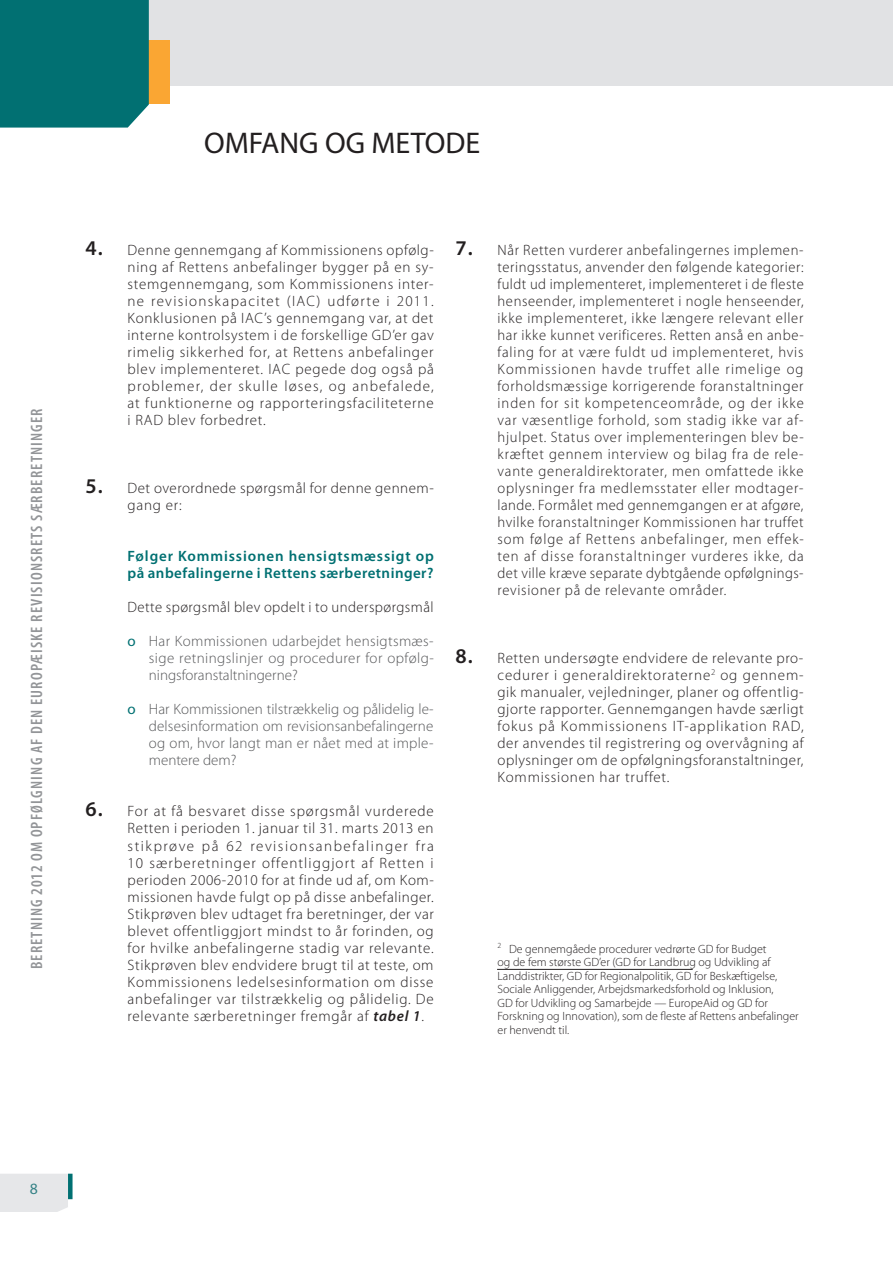
<style>
.page{position:relative;width:893px;height:1263px;background:#fff}
.page>*{position:absolute;margin:0;border:0;box-sizing:border-box;transform-origin:0 0}
.E_01_-_CHAP_TITRE_CH{font:30px "Myriad Pro";color:#231f20}
.t1{font:600 condensed 16.5px "Myriad Pro";letter-spacing:.07em;color:#939598}
.t2{font:15.75px "Myriad Pro";color:#358286}
.E_05_-_CHAP__1__TEXT{font:300 15px/17px "Myriad Pro";letter-spacing:.05em;color:#231f20;text-align:justify}
.t3{font:300 15px/17px "Myriad Pro";letter-spacing:.01em;color:#57585a;text-align:justify}
.E_05_-_CHAP__1__TEXT-2{font:600 15px/17px "Myriad Pro";letter-spacing:.03em;color:#017072}
.E_06_-_CHAP__TEXTE_C{font:300 15px "Myriad Pro";letter-spacing:.03em;color:#231f20}
.E_11_-_CHAP__FOOTNOT{font:300 12px/13.5px "Myriad Pro";color:#231f20}
.s1{font-weight:600;font-size:21px}
.s2{font-weight:400;color:#017072}
.s3{font-weight:600;font-style:italic}
</style>
<div class="page">
<div style="left:0;top:1173px;width:70px;height:39px;background:#e6e7e9"></div>
<div style="left:68px;top:1174px;width:5px;height:25px;background:#017072"></div>
<div style="left:0;top:0;width:893px;height:85px;background:#e1e2e4"></div>
<div style="left:149px;top:40px;width:21px;height:64px;background:#faa633"></div>
<div style="left:0;top:0;width:149px;height:128px;background:#017072"></div>
<hr style="left:497px;top:969px;width:196px;height:1px;background:#231f20">
<p class="t1" style="left:28px;top:969px;width:563px;rotate:-90deg">BERETNING 2012 OM OPFØLGNING AF DEN EUROPÆISKE REVISIONSRETS SÆRBERETNINGER</p>
<p class="E_01_-_CHAP_TITRE_CH" style="left:204px;top:125px;width:278px">OMFANG OG METODE</p>
<p class="E_05_-_CHAP__1__TEXT" style="left:128px;top:242px;width:308px;text-indent:-42px"><span class="s1">4.</span> Denne gennemgang af Kommissionens opfølg&shy;ning af Rettens anbefalinger bygger på en sy&shy;stemgennemgang, som Kommissionens inter&shy;ne revisionskapacitet (IAC) udførte i 2011.<br>Konklusionen på IAC’s gennemgang var, at det interne kontrolsystem i de forskellige GD’er gav rimelig sikkerhed for, at Rettens anbefalinger blev implementeret. IAC pegede dog også på problemer, der skulle løses, og anbefalede, at funktionerne og rapporteringsfaciliteterne i RAD blev forbedret.</p>
<p class="E_05_-_CHAP__1__TEXT" style="left:128px;top:480px;width:308px;text-indent:-42px"><span class="s1">5.</span> Det overordnede spørgsmål for denne gennem&shy;gang er:</p>
<p class="E_05_-_CHAP__1__TEXT-2" style="left:128px;top:547px;width:308px">Følger Kommissionen hensigtsmæssigt op på anbefalingerne i Rettens særberetninger?</p>
<p class="E_06_-_CHAP__TEXTE_C" style="left:128px;top:599px;width:308px">Dette spørgsmål blev opdelt i to underspørgsmål</p>
<p class="t3" style="left:149px;top:633px;width:286px;text-indent:-21px"><span class="s2">ο</span> Har Kommissionen udarbejdet hensigtsmæs&shy;sige retningslinjer og procedurer for opfølg&shy;ningsforanstaltningerne?</p>
<p class="t3" style="left:149px;top:701px;width:286px;text-indent:-21px"><span class="s2">ο</span> Har Kommissionen tilstrækkelig og pålidelig le&shy;delsesinformation om revisionsanbefalingerne og om, hvor langt man er nået med at imple&shy;mentere dem?</p>
<p class="E_05_-_CHAP__1__TEXT" style="left:128px;top:803px;width:308px;text-indent:-42px"><span class="s1">6.</span> For at få besvaret disse spørgsmål vurderede Retten i perioden 1. januar til 31. marts 2013 en stikprøve på 62 revisionsanbefalinger fra 10 særberetninger offentliggjort af Retten i perioden 2006-2010 for at finde ud af, om Kom&shy;missionen havde fulgt op på disse anbefalinger.<br>Stikprøven blev udtaget fra beretninger, der var blevet offentliggjort mindst to år forinden, og for hvilke anbefalingerne stadig var relevante.<br>Stikprøven blev endvidere brugt til at teste, om Kommissionens ledelsesinformation om disse anbefalinger var tilstrækkelig og pålidelig. De relevante særberetninger fremgår af <span class="s3">tabel 1</span>.</p>
<p class="E_05_-_CHAP__1__TEXT" style="left:497px;top:242px;width:308px;text-indent:-42px"><span class="s1">7.</span> Når Retten vurderer anbefalingernes implemen&shy;teringsstatus, anvender den følgende kategorier: fuldt ud implementeret, implementeret i de fleste henseender, implementeret i nogle henseender, ikke implementeret, ikke længere relevant eller har ikke kunnet verificeres. Retten anså en anbe&shy;faling for at være fuldt ud implementeret, hvis Kommissionen havde truffet alle rimelige og forholdsmæssige korrigerende foranstaltninger inden for sit kompetenceområde, og der ikke var væsentlige forhold, som stadig ikke var af&shy;hjulpet. Status over implementeringen blev be&shy;kræftet gennem interview og bilag fra de rele&shy;vante generaldirektorater, men omfattede ikke oplysninger fra medlemsstater eller modtager&shy;lande. Formålet med gennemgangen er at afgøre, hvilke foranstaltninger Kommissionen har truffet som følge af Rettens anbefalinger, men effek&shy;ten af disse foranstaltninger vurderes ikke, da det ville kræve separate dybtgående opfølgnings&shy;revisioner på de relevante områder.</p>
<p class="E_05_-_CHAP__1__TEXT" style="left:497px;top:650px;width:308px;text-indent:-42px"><span class="s1">8.</span> Retten undersøgte endvidere de relevante pro&shy;cedurer i generaldirektoraterne<sup>2</sup> og gennem&shy;gik manualer, vejledninger, planer og offentlig&shy;gjorte rapporter. Gennemgangen havde særligt fokus på Kommissionens IT‑applikation RAD, der anvendes til registrering og overvågning af oplysninger om de opfølgningsforanstaltninger, Kommissionen har truffet.</p>
<p class="E_11_-_CHAP__FOOTNOT" style="left:497px;top:942px;width:303px"><sup>2</sup> De gennemgåede procedurer vedrørte GD for Budget<br>og de fem største GD’er (GD for Landbrug og Udvikling af Landdistrikter, GD for Regionalpolitik, GD for Beskæftigelse, Sociale Anliggender, Arbejdsmarkedsforhold og Inklusion,<br>GD for Udvikling og Samarbejde — EuropeAid og GD for Forskning og Innovation), som de fleste af Rettens anbefalinger er henvendt til.</p>
<p class="t2" style="left:30px;top:1179px;width:10px">8</p>
</div>
